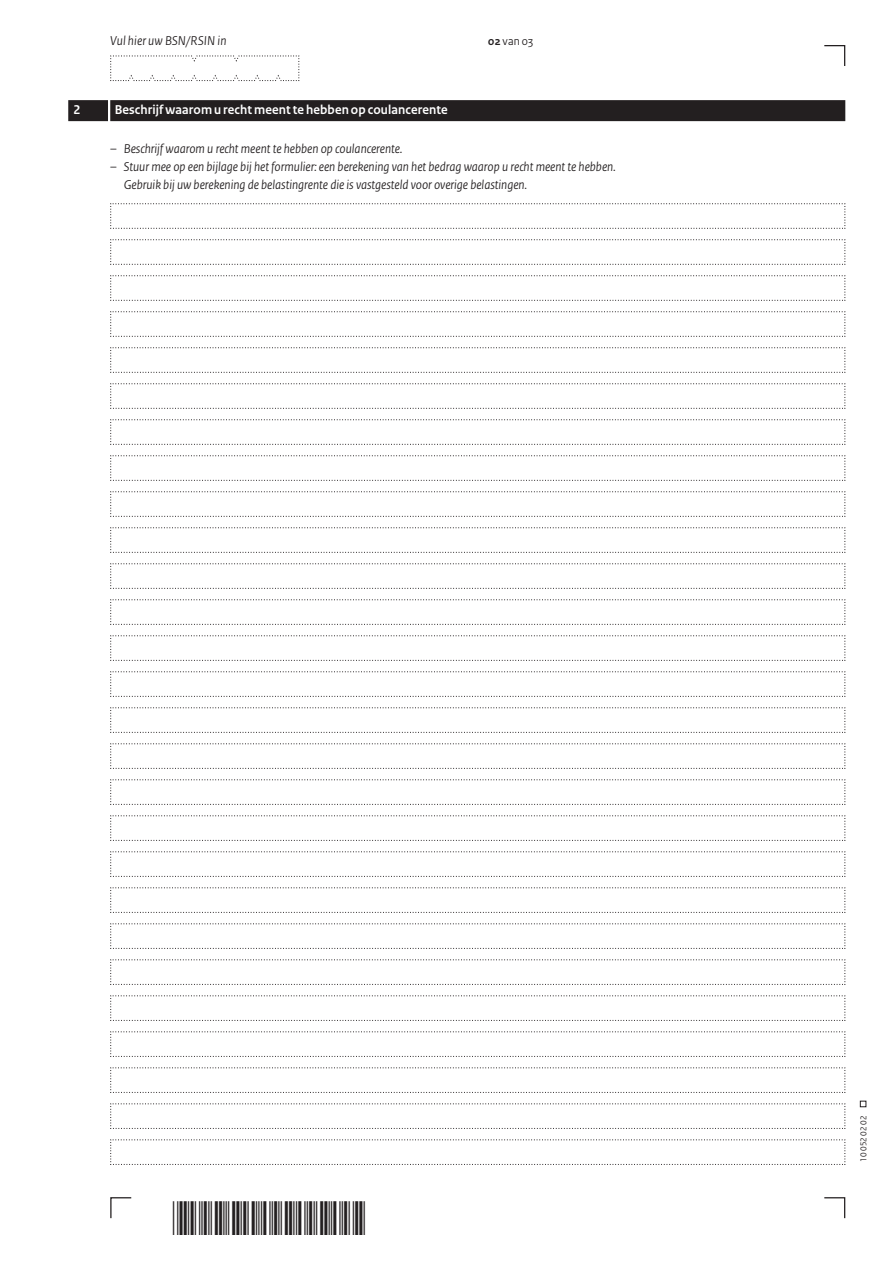
<style>
.page{position:relative;width:893px;height:1263px;background:#fff}
.page>*{position:absolute;margin:0;border:0;box-sizing:border-box;transform-origin:0 0}
.t1{font:italic 13.5px/18px "Rijksoverheid Sans Heading";color:#231f20}
.t2{font:700 13.5px "Rijksoverheid Sans Heading";letter-spacing:.01em;color:#fff}
.t3{font:12px "Rijksoverheid Sans Heading";color:#231f20}
.t4{font:9px "Rijksoverheid Sans Heading";color:#231f20}
.s1{font-weight:700}
</style>
<div class="page">
<svg style="left:824px;top:1197px;width:22px;height:22px"></svg>
<svg style="left:110px;top:1197px;width:22px;height:22px"></svg>
<svg style="left:860px;top:1101px;width:6px;height:6px"></svg>
<svg style="left:824px;top:45px;width:22px;height:21px"></svg>
<svg style="left:110px;top:55px;width:190px;height:26px"></svg>
<div style="left:110px;top:100px;width:735px;height:21px;background:#231f20"></div>
<div style="left:68px;top:100px;width:40px;height:21px;background:#231f20"></div>
<svg style="left:110px;top:203px;width:736px;height:26px"></svg>
<svg style="left:110px;top:239px;width:736px;height:26px"></svg>
<svg style="left:110px;top:275px;width:736px;height:26px"></svg>
<svg style="left:110px;top:311px;width:736px;height:26px"></svg>
<svg style="left:110px;top:347px;width:736px;height:26px"></svg>
<svg style="left:110px;top:383px;width:736px;height:26px"></svg>
<svg style="left:110px;top:419px;width:736px;height:26px"></svg>
<svg style="left:110px;top:455px;width:736px;height:26px"></svg>
<svg style="left:110px;top:491px;width:736px;height:26px"></svg>
<svg style="left:110px;top:527px;width:736px;height:26px"></svg>
<svg style="left:110px;top:563px;width:736px;height:26px"></svg>
<svg style="left:110px;top:599px;width:736px;height:26px"></svg>
<svg style="left:110px;top:635px;width:736px;height:26px"></svg>
<svg style="left:110px;top:671px;width:736px;height:26px"></svg>
<svg style="left:110px;top:707px;width:736px;height:26px"></svg>
<svg style="left:110px;top:743px;width:736px;height:26px"></svg>
<svg style="left:110px;top:779px;width:736px;height:26px"></svg>
<svg style="left:110px;top:815px;width:736px;height:26px"></svg>
<svg style="left:110px;top:851px;width:736px;height:26px"></svg>
<svg style="left:110px;top:887px;width:736px;height:26px"></svg>
<svg style="left:110px;top:923px;width:736px;height:26px"></svg>
<svg style="left:110px;top:959px;width:736px;height:26px"></svg>
<svg style="left:110px;top:995px;width:736px;height:26px"></svg>
<svg style="left:110px;top:1031px;width:736px;height:26px"></svg>
<svg style="left:110px;top:1067px;width:736px;height:26px"></svg>
<svg style="left:110px;top:1103px;width:736px;height:26px"></svg>
<svg style="left:110px;top:1139px;width:736px;height:26px"></svg>
<p class="t1" style="left:110px;top:32px;width:118px">Vul hier uw BSN/RSIN in</p>
<p class="t3" style="left:488px;top:34px;width:46px"><span class="s1">02</span> van 03</p>
<p class="t2" style="left:74px;top:102px;width:8px">2</p>
<p class="t2" style="left:115px;top:102px;width:335px">Beschrijf waarom u recht meent te hebben op coulancerente</p>
<p class="t1" style="left:110px;top:140px;width:294px">– Beschrijf waarom u recht meent te hebben op coulancerente.</p>
<p class="t1" style="left:124px;top:158px;width:493px;text-indent:-14px">– Stuur mee op een bijlage bij het formulier: een berekening van het bedrag waarop u recht meent te hebben.<br>Gebruik bij uw berekening de belastingrente die is vastgesteld voor overige belastingen.</p>
<p class="t4" style="left:858px;top:1161px;width:47px;rotate:-90deg">10 052 02 02</p>
</div>
